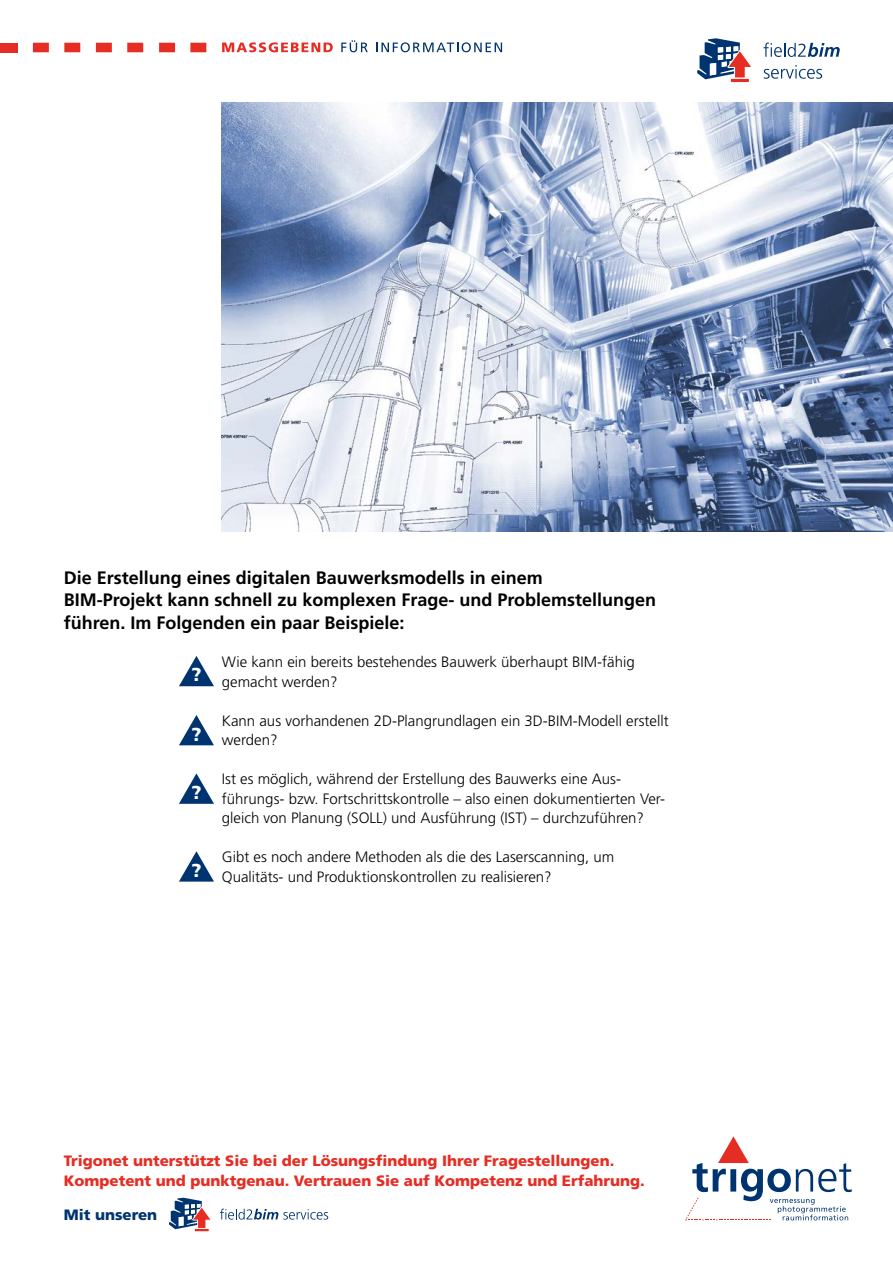
<style>
.page{position:relative;width:893px;height:1263px;background:#fff}
.page>*{position:absolute;margin:0;border:0;box-sizing:border-box;transform-origin:0 0}
.t1{font:900 18.75px "Frutiger";color:#fff}
.t2{font:700 18px/22.5px "Frutiger";color:#000}
.t3{font:300 15px/19.5px "Frutiger";color:#000}
.t4{font:900 15px/19.5px "Frutiger";color:#e62d24}
.t5{font:900 15px "Frutiger";color:#003470}
</style>
<div class="page">
<svg style="left:194px;top:1228px;width:16px;height:4px"></svg>
<svg style="left:169px;top:1198px;width:42px;height:33px"></svg>
<svg style="left:220px;top:1208px;width:108px;height:11px"></svg>
<img style="left:222px;top:102px;width:671px;height:429px">
<svg style="left:685px;top:1136px;width:167px;height:84px"></svg>
<svg style="left:222px;top:42px;width:111px;height:10px"></svg>
<svg style="left:341px;top:40px;width:27px;height:12px"></svg>
<svg style="left:376px;top:42px;width:126px;height:10px"></svg>
<div style="left:33px;top:43px;width:16px;height:9px;background:#e62d24"></div>
<div style="left:64px;top:43px;width:16px;height:9px;background:#e62d24"></div>
<div style="left:96px;top:43px;width:16px;height:9px;background:#e62d24"></div>
<div style="left:127px;top:43px;width:16px;height:9px;background:#e62d24"></div>
<div style="left:159px;top:43px;width:16px;height:9px;background:#e62d24"></div>
<div style="left:190px;top:43px;width:16px;height:9px;background:#e62d24"></div>
<svg style="left:697px;top:38px;width:54px;height:44px"></svg>
<svg style="left:763px;top:43px;width:77px;height:14px"></svg>
<svg style="left:764px;top:65px;width:58px;height:14px"></svg>
<svg style="left:179px;top:656px;width:35px;height:30px"></svg>
<svg style="left:179px;top:715px;width:35px;height:30px"></svg>
<svg style="left:179px;top:773px;width:35px;height:31px"></svg>
<svg style="left:179px;top:851px;width:35px;height:31px"></svg>
<div style="left:0;top:43px;width:17px;height:9px;background:#e62d24"></div>
<p class="t2" style="left:64px;top:566px;width:594px">Die Erstellung eines digitalen Bauwerksmodells in einem<br>BIM-Projekt kann schnell zu komplexen Frage- und Problemstellungen führen. Im Folgenden ein paar Beispiele:</p>
<p class="t3" style="left:222px;top:652px;width:414px">Wie kann ein bereits bestehendes Bauwerk überhaupt BIM-fähig gemacht werden?</p>
<p class="t3" style="left:222px;top:711px;width:448px">Kann aus vorhandenen 2D-Plangrundlagen ein 3D-BIM-Modell erstellt werden?</p>
<p class="t3" style="left:222px;top:769px;width:445px">Ist es möglich, während der Erstellung des Bauwerks eine Aus&shy;führungs- bzw. Fortschrittskontrolle – also einen dokumentierten Ver&shy;gleich von Planung (SOLL) und Ausführung (IST) – durchzuführen?</p>
<p class="t3" style="left:222px;top:847px;width:394px">Gibt es noch andere Methoden als die des Laserscanning, um<br>Qualitäts- und Produktionskontrollen zu realisieren?</p>
<p class="t1" style="left:191px;top:664px;width:12px">?</p>
<p class="t1" style="left:191px;top:723px;width:12px">?</p>
<p class="t1" style="left:191px;top:781px;width:12px">?</p>
<p class="t1" style="left:191px;top:859px;width:12px">?</p>
<p class="t4" style="left:64px;top:1151px;width:583px">Trigonet unterstützt Sie bei der Lösungsfindung Ihrer Fragestellungen.<br>Kompetent und punktgenau. Vertrauen Sie auf Kompetenz und Erfahrung.</p>
<p class="t5" style="left:64px;top:1206px;width:95px">Mit unseren</p>
</div>
